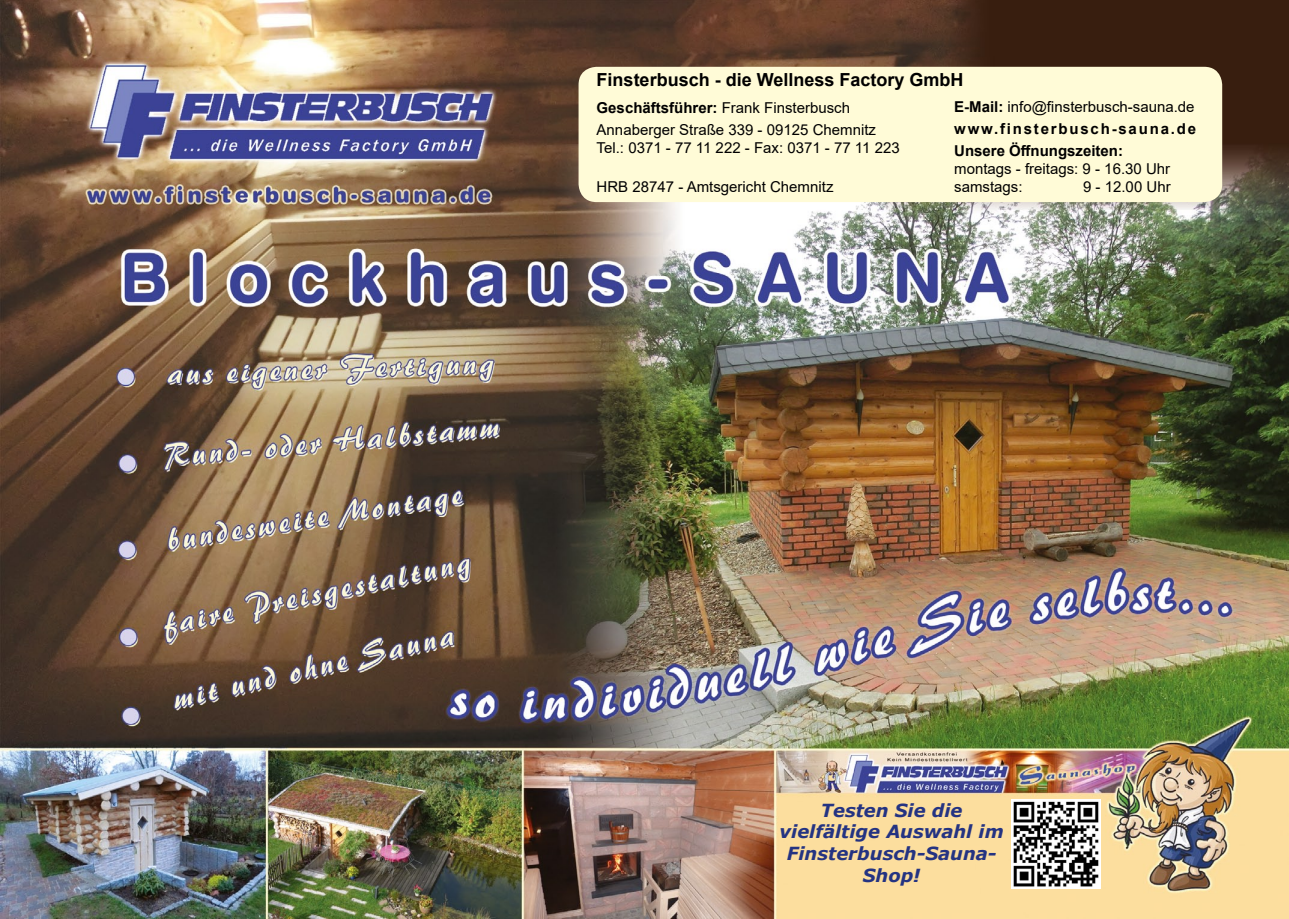
<style>
.page{position:relative;width:1289px;height:919px;background:#fff}
.page>*{position:absolute;margin:0;border:0;box-sizing:border-box;transform-origin:0 0}
.t1{font:italic 700 18px/21.6px "Verdana";color:#243382;text-align:center}
.t2{font:700 18px "Arial";color:#000}
.t3{font:15px/22.2px "Arial";color:#000}
.t4{font:700 15px/22.2px "Arial";letter-spacing:.12em;color:#000;text-align:justify}
.s1{font-weight:700}
.s2{font-weight:400}
</style>
<div class="page">
<img style="left:0;top:0;width:1288px;height:918px">
<div style="left:578px;top:67px;width:644px;height:135px;background:#fffbd7;border-radius:18px"></div>
<img style="left:1011px;top:799px;width:89px;height:89px">
<p class="t2" style="left:596px;top:67px;width:368px">Finsterbusch - die Wellness Factory GmbH</p>
<p class="t3" style="left:596px;top:96px;width:281px"><span class="s1">Geschäftsführer:</span> Frank Finsterbusch<br>Annaberger Straße 339 - 09125 Chemnitz</p>
<p class="t3" style="left:596px;top:137px;width:304px">Tel.: 0371 - 77 11 222 - Fax: 0371 - 77 11 223</p>
<p class="t3" style="left:596px;top:176px;width:238px">HRB 28747 - Amtsgericht Chemnitz</p>
<p class="t4" style="left:954px;top:96px;width:243px">E-Mail: <span class="s2">info@finsterbusch-sauna.de </span>www.finsterbusch-sauna.de Unsere Öffnungszeiten:</p>
<p class="t3" style="left:954px;top:160px;width:217px;line-height:18px">montags - freitags: 9 - 16.30 Uhr samstags:</p>
<p class="t3" style="left:1083px;top:176px;width:89px">9 - 12.00 Uhr</p>
<p class="t1" style="left:779px;top:799px;width:226px">Testen Sie die vielfältige Auswahl im<br>Finsterbusch-Sauna-<br>Shop!</p>
</div>
